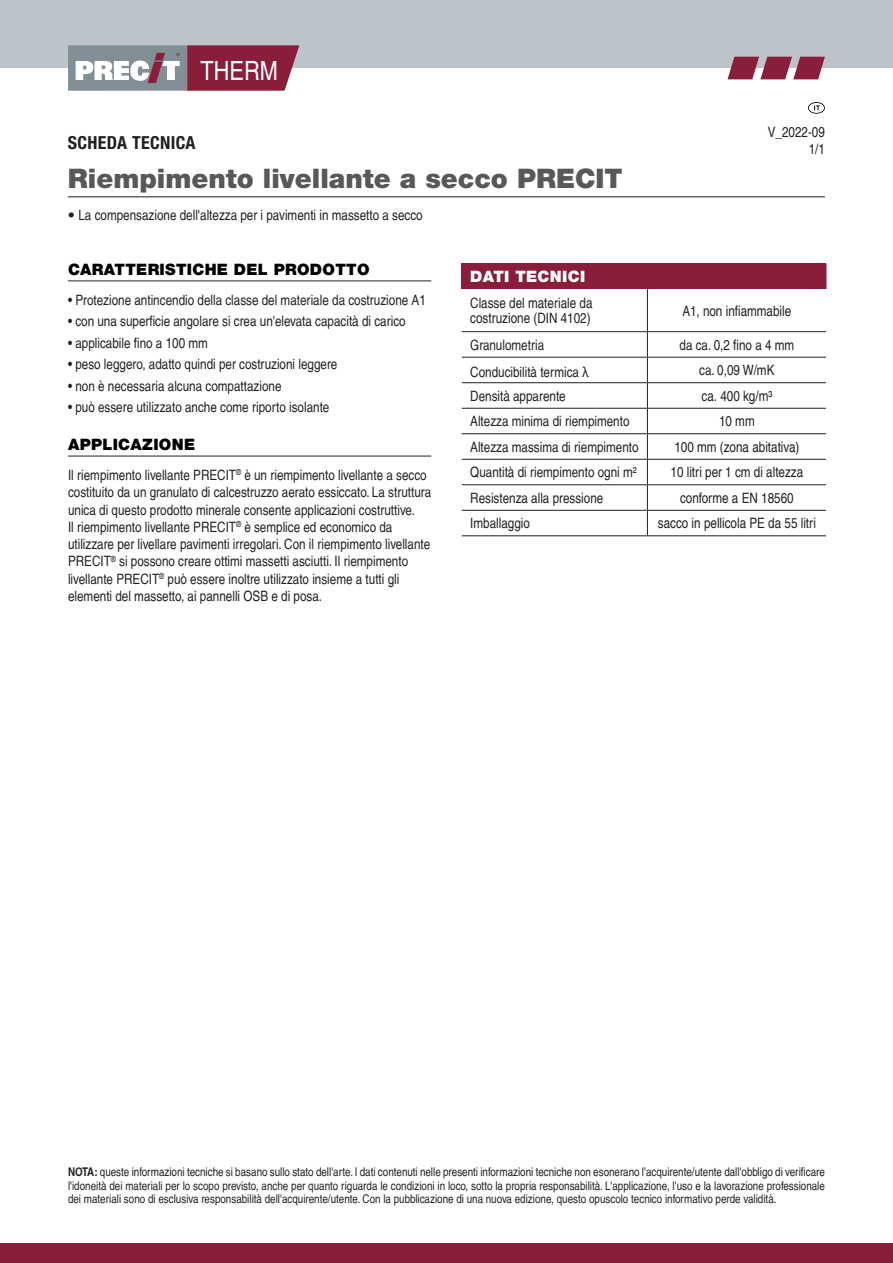
<style>
.page{position:relative;width:893px;height:1263px;background:#fff}
.page>*{position:absolute;margin:0;border:0;box-sizing:border-box;transform-origin:0 0}
.t1{font:900 27px "Helvetica Neue LT Pro";color:#57585a}
.t2{font:condensed 26.55px "Helvetica LT Pro";color:#fff}
.t3{font:700 condensed 18px "Helvetica Neue LT Pro";letter-spacing:.02em;color:#231f20}
.t4{font:900 15.75px "Helvetica Neue LT Pro";letter-spacing:.02em;color:#000}
.t5{font:900 15.75px "Helvetica Neue LT Pro";letter-spacing:.02em;color:#fff}
.t6{font:condensed 14.25px/17.2px "Helvetica LT";color:#231f20;text-align:right}
.t7{font:condensed 14.25px/15px "Helvetica LT Pro";color:#231f20}
.t8{font:condensed 12px/13.5px "Helvetica LT";color:#231f20;text-align:justify}
.s1{font-family:"Helvetica Neue LT Pro";font-weight:700}
.s2{font-family:"Helvetica Neue";font-stretch:normal}
.s3{font-weight:700}
</style>
<div class="page">
<div style="left:0;top:0;width:893px;height:68px;background:#bcc4c9"></div>
<div style="left:0;top:1243px;width:893px;height:20px;background:#8a1d3a"></div>
<div style="left:68px;top:45px;width:121px;height:46px;background:#828f96"></div>
<svg style="left:187px;top:45px;width:112px;height:46px;background:#912d48"></svg>
<svg style="left:76px;top:53px;width:104px;height:30px"></svg>
<svg style="left:727px;top:57px;width:98px;height:22px"></svg>
<hr style="left:68px;top:196px;width:757px;height:1px;background:#57585a">
<svg style="left:808px;top:102px;width:17px;height:12px"></svg>
<hr style="left:68px;top:280px;width:363px;height:1px;background:#231f20">
<hr style="left:68px;top:456px;width:363px;height:1px;background:#231f20">
<div style="left:462px;top:264px;width:364px;height:25px;background:#8a1d3a"></div>
<svg style="left:462px;top:289px;width:364px;height:246px"></svg>
<hr style="left:647px;top:408px;width:179px;height:1px;background:#231f20">
<hr style="left:647px;top:433px;width:179px;height:1px;background:#231f20">
<hr style="left:647px;top:459px;width:179px;height:1px;background:#231f20">
<hr style="left:647px;top:484px;width:179px;height:1px;background:#231f20">
<hr style="left:647px;top:510px;width:179px;height:1px;background:#231f20">
<hr style="left:647px;top:535px;width:179px;height:1px;background:#231f20">
<svg style="left:826px;top:264px;width:1px;height:25px"></svg>
<hr style="left:647px;top:331px;width:179px;height:1px;background:#231f20">
<hr style="left:647px;top:357px;width:179px;height:1px;background:#231f20">
<hr style="left:647px;top:382px;width:179px;height:1px;background:#231f20">
<hr style="left:647px;top:289px;width:1px;height:42px;background:#231f20">
<svg style="left:647px;top:332px;width:1px;height:203px"></svg>
<hr style="left:462px;top:331px;width:185px;height:1px;background:#231f20">
<hr style="left:462px;top:357px;width:185px;height:1px;background:#231f20">
<hr style="left:462px;top:382px;width:185px;height:1px;background:#231f20">
<hr style="left:462px;top:408px;width:185px;height:1px;background:#231f20">
<hr style="left:462px;top:433px;width:185px;height:1px;background:#231f20">
<hr style="left:462px;top:459px;width:185px;height:1px;background:#231f20">
<hr style="left:462px;top:484px;width:185px;height:1px;background:#231f20">
<hr style="left:462px;top:510px;width:185px;height:1px;background:#231f20">
<hr style="left:462px;top:535px;width:185px;height:1px;background:#231f20">
<svg style="left:461px;top:264px;width:1px;height:25px"></svg>
<h2 class="t2" style="left:201px;top:55px;width:79px">THERM</h2>
<p class="t3" style="left:68px;top:132px;width:129px">SCHEDA TECNICA</p>
<h1 class="t1" style="left:68px;top:162px;width:556px">Riempimento livellante a secco PRECIT</h1>
<p class="t6" style="left:68px;top:206px;width:356px"><span class="s1">•</span> La compensazione dell'altezza per i pavimenti in massetto a secco</p>
<p class="t6" style="left:768px;top:123px;width:59px">V_2022-09<br>1/1</p>
<p class="t4" style="left:68px;top:260px;width:303px">CARATTERISTICHE DEL PRODOTTO</p>
<p class="t6" style="left:68px;top:291px;width:359px">• Protezione antincendio della classe del materiale da costruzione A1</p>
<p class="t6" style="left:68px;top:313px;width:339px">• con una superficie angolare si crea un'elevata capacità di carico</p>
<p class="t6" style="left:68px;top:334px;width:141px">• applicabile fino a 100 mm</p>
<p class="t6" style="left:68px;top:356px;width:271px">• peso leggero, adatto quindi per costruzioni leggere</p>
<p class="t6" style="left:68px;top:377px;width:215px">• non è necessaria alcuna compattazione</p>
<p class="t6" style="left:68px;top:399px;width:263px">• può essere utilizzato anche come riporto isolante</p>
<p class="t4" style="left:68px;top:435px;width:129px">APPLICAZIONE</p>
<p class="t6" style="left:68px;top:466px;width:365px;text-align:left">Il riempimento livellante PRECIT<sup>®</sup> è un riempimento livellante a secco costituito da un granulato di calcestruzzo aerato essiccato. La struttura unica di questo prodotto minerale consente applicazioni costruttive.<br>Il riempimento livellante PRECIT<sup>®</sup> è semplice ed economico da utilizzare per livellare pavimenti irregolari. Con il riempimento livellante PRECIT<sup>®</sup> si possono creare ottimi massetti asciutti. Il riempimento livellante PRECIT<sup>®</sup> può essere inoltre utilizzato insieme a tutti gli elementi del massetto, ai pannelli OSB e di posa.</p>
<p class="t5" style="left:470px;top:267px;width:117px">DATI TECNICI</p>
<p class="t7" style="left:470px;top:295px;width:124px">Classe del materiale da costruzione (DIN 4102)</p>
<p class="t7" style="left:682px;top:303px;width:110px">A1, non infiammabile</p>
<p class="t6" style="left:470px;top:336px;width:75px">Granulometria</p>
<p class="t6" style="left:679px;top:336px;width:116px">da ca. 0,2 fino a 4 mm</p>
<p class="t6" style="left:470px;top:363px;width:120px">Conducibilità termica <span class="s2">λ</span></p>
<p class="t6" style="left:699px;top:361px;width:77px">ca. 0,09 W/mK</p>
<p class="t6" style="left:470px;top:387px;width:97px">Densità apparente</p>
<p class="t7" style="left:701px;top:388px;width:72px">ca. 400 kg/m³</p>
<p class="t6" style="left:470px;top:412px;width:161px">Altezza minima di riempimento</p>
<p class="t7" style="left:719px;top:414px;width:37px">10 mm</p>
<p class="t6" style="left:470px;top:438px;width:170px">Altezza massima di riempimento</p>
<p class="t7" style="left:674px;top:439px;width:126px">100 mm (zona abitativa)</p>
<p class="t6" style="left:470px;top:463px;width:168px">Quantità di riempimento ogni m²</p>
<p class="t7" style="left:670px;top:465px;width:134px">10 litri per 1 cm di altezza</p>
<p class="t6" style="left:470px;top:489px;width:135px">Resistenza alla pressione</p>
<p class="t7" style="left:680px;top:490px;width:115px">conforme a EN 18560</p>
<p class="t6" style="left:470px;top:514px;width:61px">Imballaggio</p>
<p class="t7" style="left:658px;top:516px;width:160px">sacco in pellicola PE da 55 litri</p>
<p class="t8" style="left:68px;top:1165px;width:758px"><span class="s3">NOTA:</span> queste informazioni tecniche si basano sullo stato dell'arte. I dati contenuti nelle presenti informazioni tecniche non esonerano l'acquirente/utente dall'obbligo di verificare l'idoneità dei materiali per lo scopo previsto, anche per quanto riguarda le condizioni in loco, sotto la propria responsabilità. L'applicazione, l'uso e la lavorazione professionale dei materiali sono di esclusiva responsabilità dell'acquirente/utente. Con la pubblicazione di una nuova edizione, questo opuscolo tecnico informativo perde validità.</p>
</div>
